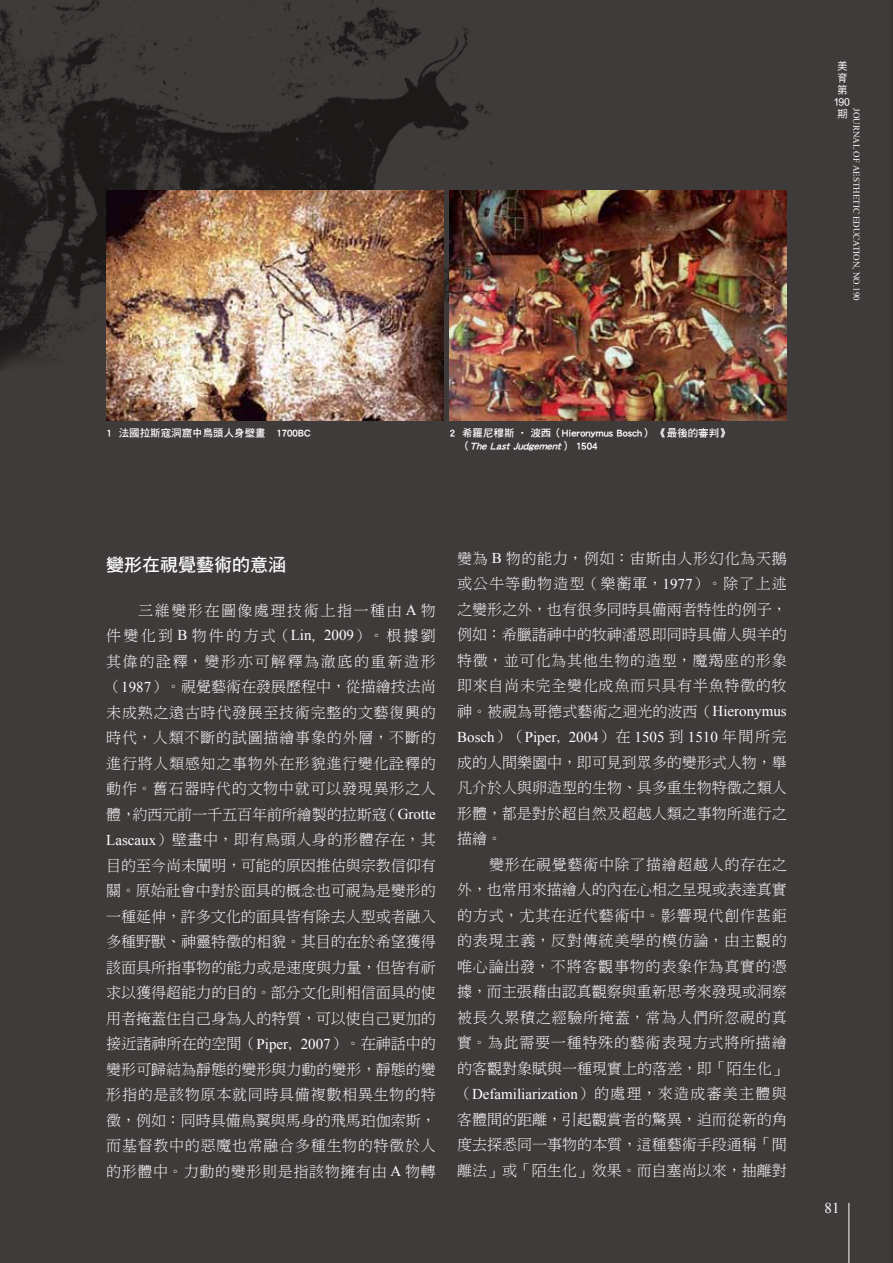
<style>
.page{position:relative;width:893px;height:1263px;background:#3f3b3a}
.page>*{position:absolute;margin:0;border:0;box-sizing:border-box;transform-origin:0 0}
.t1{font:18px "DF Hei Std W7";color:#fff}
.t2{font:15px/25.5px "DF Ming Lt HK BF";color:#fff;text-align:justify}
.t3{font:15px "Times New Roman";color:#fff}
.t4{font:10.5px/13.5px "DF Hei Bd HKP BF";color:#fff}
.t5{font:10.5px/12px "DF Hei Md HKP BF";color:#fff;text-align:center}
.t6{font:9px "Times New Roman";color:#fff}
.s1{font-style:italic}
.s2{font-family:"Times New Roman"}
.s3{font-family:"DF Ming Lt HK BF"}
</style>
<div class="page">
<img style="left:106px;top:190px;width:337px;height:230px">
<img style="left:450px;top:190px;width:337px;height:230px">
<hr style="left:849px;top:1203px;width:1px;height:60px;background:#fff">
<p class="t5" style="left:833px;top:60px;width:18px">美育第<br>190期</p>
<p class="t6" style="left:863px;top:108px;width:194px;rotate:90deg">JOURNAL OF AESTHETIC EDUCATION, NO.190</p>
<p class="t4" style="left:106px;top:426px;width:206px">1 法國拉斯寇洞窟中鳥頭人身壁畫　1700BC</p>
<p class="t4" style="left:460px;top:426px;width:271px;text-indent:-10px">2 希羅尼穆斯 ‧ 波西（Hieronymus Bosch） 《最後的審判》（ <span class="s1">The Last Judgement</span>） 1 5 0 4</p>
<p class="t1" style="left:106px;top:555px;width:181px">變形在視覺藝術的意涵</p>
<p class="t2" style="left:106px;top:597px;width:331px;text-indent:32px">三維變形在圖像處理技術上指一種由 <span class="s2">A</span> 物件變化到 <span class="s2">B</span> 物件的方式（<span class="s2">Lin</span>, <span class="s2">2009</span>）。根據劉其偉的詮釋，變形亦可解釋為澈底的重新造形（<span class="s2">1987</span>）。視覺藝術在發展歷程中，從描繪技法尚未成熟之遠古時代發展至技術完整的文藝復興的時代，人類不斷的試圖描繪事象的外層，不斷的進行將人類感知之事物外在形貌進行變化詮釋的動作。舊石器時代的文物中就可以發現異形之人體，約西元前一千五百年前所繪製的拉斯寇（<span class="s2">Grotte Lascaux</span>）壁畫中，即有鳥頭人身的形體存在，其目的至今尚未闡明，可能的原因推估與宗教信仰有關。原始社會中對於面具的概念也可視為是變形的一種延伸，許多文化的面具皆有除去人型或者融入多種野獸、神靈特徵的相貌。其目的在於希望獲得該面具所指事物的能力或是速度與力量，但皆有祈求以獲得超能力的目的。部分文化則相信面具的使用者掩蓋住自己身為人的特質，可以使自己更加的接近諸神所在的空間（<span class="s2">Piper</span>, <span class="s2">2007</span>）。在神話中的變形可歸結為靜態的變形與力動的變形，靜態的變形指的是該物原本就同時具備複數相異生物的特徵，例如：同時具備鳥翼與馬身的飛馬珀伽索斯，而基督教中的惡魔也常融合多種生物的特徵於人的形體中。力動的變形則是指該物擁有由 <span class="s2">A</span> 物轉</p>
<p class="t2" style="left:457px;top:545px;width:331px">變為 <span class="s2">B</span> 物的能力，例如：宙斯由人形幻化為天鵝或公牛等動物造型（樂蘅軍，<span class="s2">1977</span>）。除了上述之變形之外，也有很多同時具備兩者特性的例子，例如：希臘諸神中的牧神潘恩即同時具備人與羊的特徵，並可化為其他生物的造型，魔羯座的形象即來自尚未完全變化成魚而只具有半魚特徵的牧神。被視為哥德式藝術之迴光的波西（<span class="s2">Hieronymus</span></p>
<p class="t3" style="left:457px;top:727px;width:331px">Bosch<span class="s3">）（</span>Piper<span class="s3">,</span> 2004<span class="s3">）在</span> 1505 <span class="s3">到</span> 1510 <span class="s3">年間所完</span></p>
<p class="t2" style="left:457px;top:749px;width:331px">成的人間樂園中，即可見到眾多的變形式人物，舉凡介於人與卵造型的生物、具多重生物特徵之類人形體，都是對於超自然及超越人類之事物所進行之描繪。</p>
<p class="t2" style="left:457px;top:851px;width:331px;text-indent:32px">變形在視覺藝術中除了描繪超越人的存在之外，也常用來描繪人的內在心相之呈現或表達真實的方式，尤其在近代藝術中。影響現代創作甚鉅的表現主義，反對傳統美學的模仿論，由主觀的唯心論出發，不將客觀事物的表象作為真實的憑據，而主張藉由認真觀察與重新思考來發現或洞察被長久累積之經驗所掩蓋，常為人們所忽視的真實。為此需要一種特殊的藝術表現方式將所描繪的客觀對象賦與一種現實上的落差，即「陌生化」</p>
<p class="t3" style="left:457px;top:1084px;width:331px"><span class="s3">（</span>Defamiliarization<span class="s3">）的處理，來造成審美主體與</span></p>
<p class="t2" style="left:457px;top:1106px;width:331px">客體間的距離，引起觀賞者的驚異，迫而從新的角度去探悉同一事物的本質，這種藝術手段通稱「間離法」或「陌生化」效果。而自塞尚以來，抽離對</p>
<p class="t3" style="left:825px;top:1198px;width:16px">81</p>
</div>
